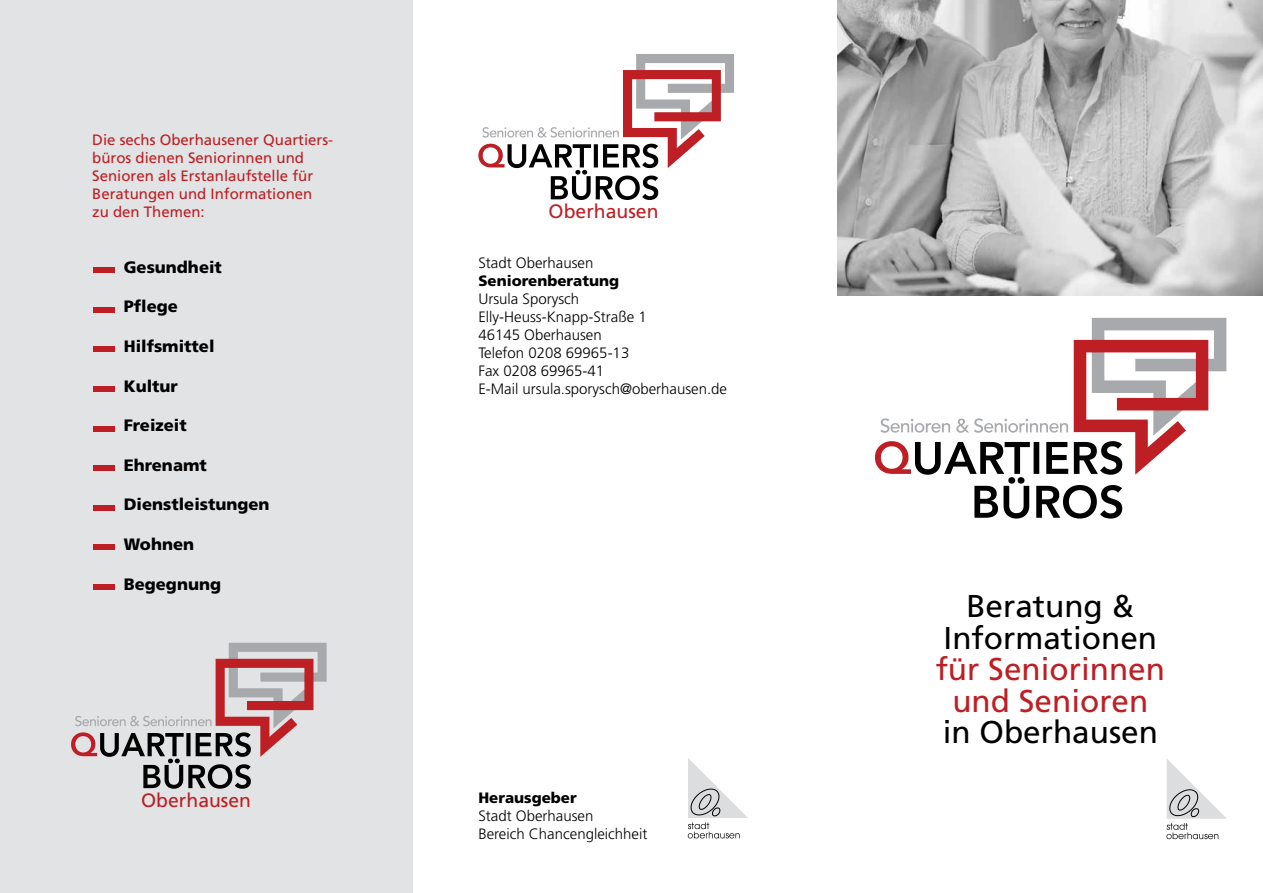
<style>
.page{position:relative;width:1263px;height:893px;background:#fff}
.page>*{position:absolute;margin:0;border:0;box-sizing:border-box;transform-origin:0 0}
.t1{font:31.5px/31.5px "Frutiger";color:#000;text-align:center}
.t2{font:31.5px/31.5px "Frutiger";color:#bd1f24;text-align:center}
.t3{font:19.35px "Frutiger";color:#bd1f24}
.t4{font:900 16.5px "Frutiger";color:#000}
.t5{font:300 15px/18px "Frutiger";color:#000}
.t6{font:15px/18px "Frutiger";color:#bd1f24}
.t7{font:900 15px "Frutiger";color:#000}
</style>
<div class="page">
<div style="left:0;top:0;width:412px;height:893px;background:#e2e3e4"></div>
<svg style="left:688px;top:758px;width:60px;height:80px"></svg>
<div style="left:94px;top:268px;width:21px;height:5px;background:#bd1f24"></div>
<div style="left:94px;top:307px;width:21px;height:5px;background:#bd1f24"></div>
<div style="left:94px;top:347px;width:21px;height:5px;background:#bd1f24"></div>
<div style="left:94px;top:386px;width:21px;height:5px;background:#bd1f24"></div>
<div style="left:94px;top:426px;width:21px;height:5px;background:#bd1f24"></div>
<div style="left:94px;top:466px;width:21px;height:5px;background:#bd1f24"></div>
<div style="left:94px;top:505px;width:21px;height:5px;background:#bd1f24"></div>
<div style="left:94px;top:545px;width:21px;height:5px;background:#bd1f24"></div>
<div style="left:94px;top:584px;width:21px;height:5px;background:#bd1f24"></div>
<svg style="left:478px;top:54px;width:256px;height:146px"></svg>
<svg style="left:71px;top:643px;width:256px;height:146px"></svg>
<svg style="left:1166px;top:759px;width:61px;height:80px"></svg>
<svg style="left:875px;top:318px;width:351px;height:201px"></svg>
<img style="left:838px;top:0;width:425px;height:295px">
<p class="t6" style="left:92px;top:131px;width:242px">Die sechs Oberhausener Quartiers&shy;büros dienen Seniorinnen und<br>Senioren als Erstanlaufstelle für<br>Beratungen und Informationen<br>zu den Themen:</p>
<p class="t4" style="left:124px;top:257px;width:100px">Gesundheit</p>
<p class="t4" style="left:124px;top:297px;width:56px">Pflege</p>
<p class="t4" style="left:124px;top:336px;width:92px">Hilfsmittel</p>
<p class="t4" style="left:124px;top:376px;width:56px">Kultur</p>
<p class="t4" style="left:124px;top:415px;width:64px">Freizeit</p>
<p class="t4" style="left:124px;top:455px;width:85px">Ehrenamt</p>
<p class="t4" style="left:124px;top:495px;width:147px">Dienstleistungen</p>
<p class="t4" style="left:124px;top:534px;width:72px">Wohnen</p>
<p class="t4" style="left:124px;top:574px;width:99px">Begegnung</p>
<p class="t3" style="left:141px;top:789px;width:111px">Oberhausen</p>
<p class="t3" style="left:549px;top:200px;width:111px">Oberhausen</p>
<p class="t5" style="left:478px;top:254px;width:117px">Stadt Oberhausen</p>
<p class="t7" style="left:478px;top:271px;width:142px">Seniorenberatung</p>
<p class="t5" style="left:478px;top:290px;width:250px">Ursula Sporysch<br>Elly-Heuss-Knapp-Straße 1<br>46145 Oberhausen<br>Telefon 0208 69965-13<br>Fax 0208 69965-41<br>E-Mail ursula.sporysch@oberhausen.de</p>
<p class="t7" style="left:478px;top:788px;width:100px">Herausgeber</p>
<p class="t5" style="left:478px;top:806px;width:170px">Stadt Oberhausen<br>Bereich Chancengleichheit</p>
<h1 class="t1" style="left:943px;top:590px;width:215px">Beratung &amp;<br>Informationen</h1>
<h1 class="t2" style="left:936px;top:653px;width:231px">für Seniorinnen und Senioren</h1>
<h1 class="t1" style="left:943px;top:716px;width:217px">in Oberhausen</h1>
</div>
